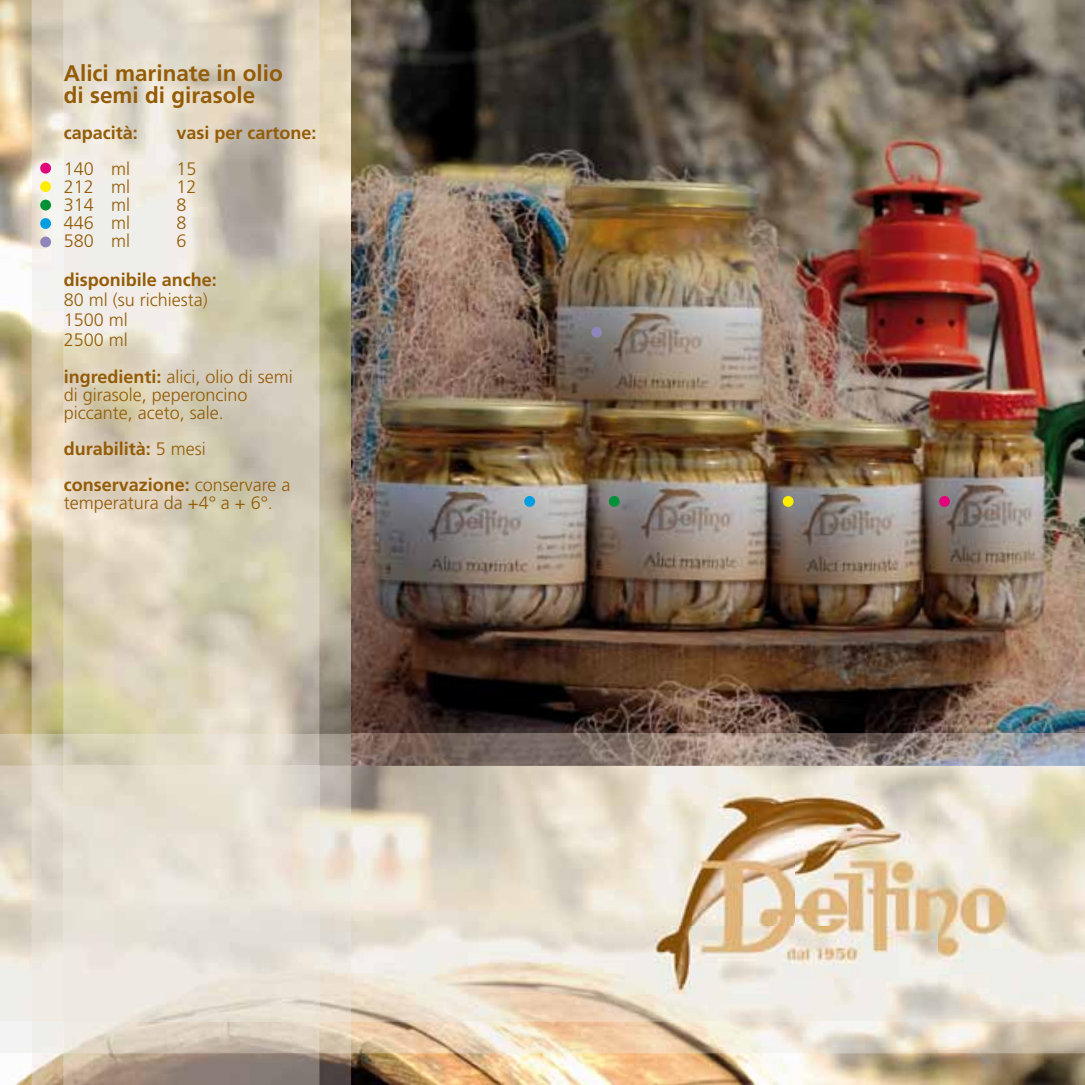
<style>
.page{position:relative;width:1085px;height:1085px;background:#fff}
.page>*{position:absolute;margin:0;border:0;box-sizing:border-box;transform-origin:0 0}
.t1{font:700 22.5px/22.5px "Frutiger";color:#945c06}
.t2{font:300 18px/20.2px "Frutiger";color:#945c06}
.t3{font:700 18px/36px "Frutiger";color:#945c06}
.s1{font-weight:700}
.s2{font-weight:300}
</style>
<div class="page">
<img style="left:0;top:0;width:1084px;height:1084px">
<img style="left:351px;top:0;width:733px;height:733px">
<img style="left:32px;top:0;width:319px;height:1084px">
<img style="left:64px;top:0;width:255px;height:1084px">
<img style="left:0;top:733px;width:1084px;height:319px">
<img style="left:32px;top:733px;width:319px;height:319px">
<img style="left:64px;top:733px;width:255px;height:319px">
<img style="left:0;top:765px;width:1084px;height:255px">
<img style="left:32px;top:765px;width:319px;height:255px">
<img style="left:64px;top:765px;width:255px;height:255px">
<img style="left:654px;top:793px;width:354px;height:199px">
<div style="left:40px;top:163px;width:11px;height:10px;background:#e2007a;border-radius:50%"></div>
<div style="left:40px;top:181px;width:11px;height:11px;background:#ffed00;border-radius:50%"></div>
<div style="left:40px;top:200px;width:11px;height:10px;background:#009037;border-radius:50%"></div>
<div style="left:40px;top:218px;width:11px;height:11px;background:#009ee0;border-radius:50%"></div>
<div style="left:40px;top:236px;width:11px;height:11px;background:#9085ba;border-radius:50%"></div>
<div style="left:938px;top:496px;width:11px;height:11px;background:#e2007a;border-radius:50%"></div>
<div style="left:782px;top:496px;width:11px;height:11px;background:#ffed00;border-radius:50%"></div>
<div style="left:608px;top:496px;width:11px;height:11px;background:#009037;border-radius:50%"></div>
<div style="left:524px;top:496px;width:11px;height:11px;background:#009ee0;border-radius:50%"></div>
<div style="left:591px;top:327px;width:11px;height:10px;background:#9085ba;border-radius:50%"></div>
<p class="t1" style="left:64px;top:61px;width:220px">Alici marinate in olio di semi di girasole</p>
<p class="t3" style="left:64px;top:115px;width:76px">capacità:</p>
<p class="t3" style="left:176px;top:115px;width:142px">vasi per cartone:</p>
<p class="t2" style="left:64px;top:159px;width:68px">140 ml</p>
<p class="t2" style="left:176px;top:159px;width:22px">15</p>
<p class="t2" style="left:64px;top:177px;width:68px">212 ml</p>
<p class="t2" style="left:176px;top:177px;width:22px">12</p>
<p class="t2" style="left:64px;top:195px;width:68px">314 ml</p>
<p class="t2" style="left:176px;top:195px;width:12px">8</p>
<p class="t2" style="left:64px;top:213px;width:68px">446 ml</p>
<p class="t2" style="left:176px;top:213px;width:12px">8</p>
<p class="t2" style="left:64px;top:231px;width:68px">580 ml</p>
<p class="t2" style="left:176px;top:231px;width:12px">6</p>
<p class="t3" style="left:64px;top:261px;width:155px">disponibile anche:</p>
<p class="t2" style="left:64px;top:289px;width:146px">80 ml (su richiesta)<br>1500 ml<br>2500 ml</p>
<p class="t2" style="left:64px;top:367px;width:230px;line-height:18px"><span class="s1">ingredienti:</span> alici, olio di semi di girasole, peperoncino piccante, aceto, sale.</p>
<p class="t3" style="left:64px;top:430px;width:228px">durabilità: <span class="s2">5 mesi </span>conservazione: <span class="s2">conservare a</span></p>
<p class="t2" style="left:64px;top:492px;width:211px">temperatura da +4° a + 6°.</p>
</div>
